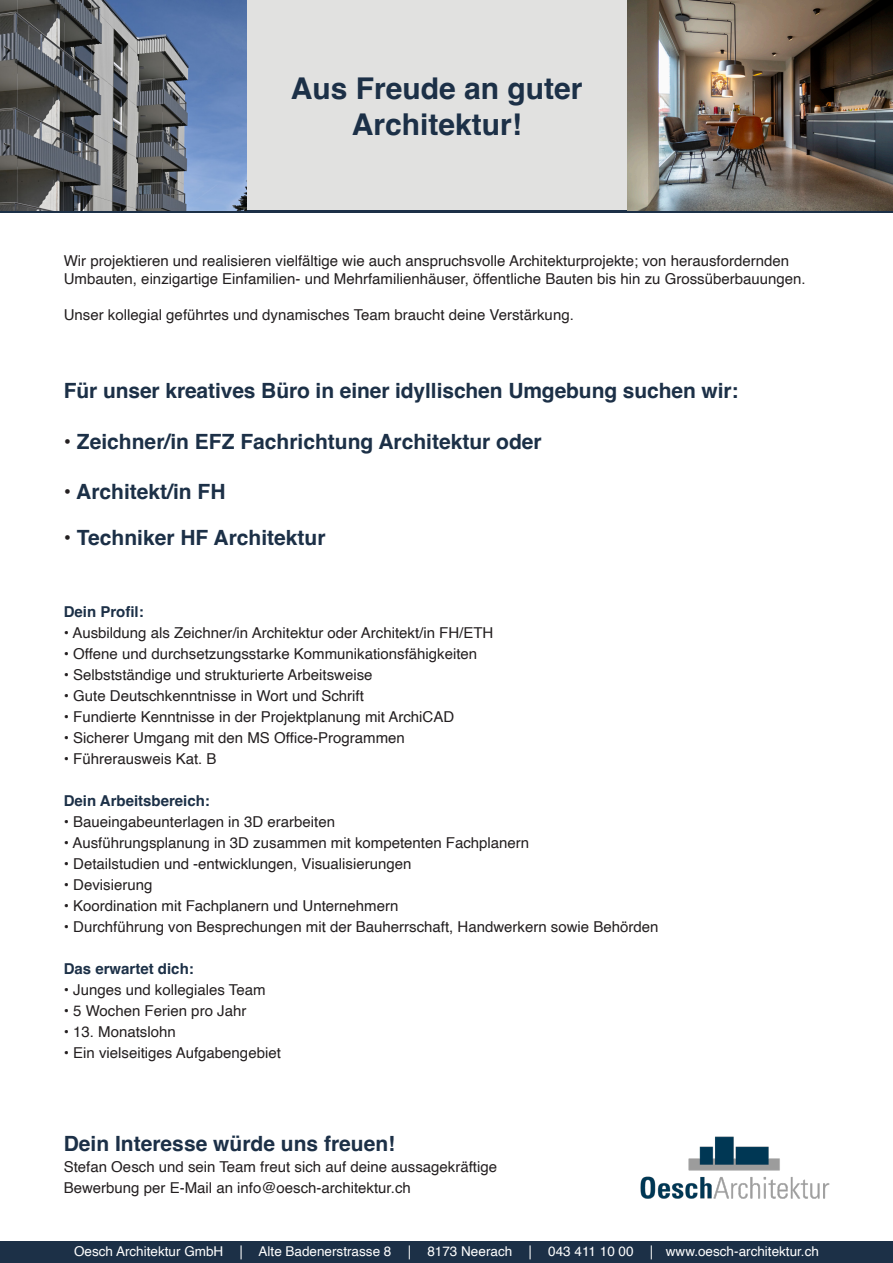
<style>
.page{position:relative;width:893px;height:1263px;background:#fff}
.page>*{position:absolute;margin:0;border:0;box-sizing:border-box;transform-origin:0 0}
.t1{font:700 30px "Helvetica";color:#1c3047}
.t2{font:700 21px "Helvetica";color:#1c3047}
.t3{font:15px/18px "Helvetica";color:#231f20}
.t4{font:700 15px "Helvetica";color:#1c3047}
.t5{font:13.5px "Helvetica";color:#fff}
.s1{color:#231f20}
</style>
<div class="page">
<div style="left:0;top:0;width:893px;height:213px;background:#e1e1e0"></div>
<div style="left:0;top:1242px;width:893px;height:21px;background:#1c3047"></div>
<img style="left:640px;top:1136px;width:189px;height:63px">
<hr style="left:0;top:210px;width:893px;height:3px;background:#1c3047">
<img style="left:627px;top:0;width:266px;height:210px">
<img style="left:0;top:0;width:246px;height:210px">
<p class="t1" style="left:291px;top:70px;width:293px">Aus Freude an guter</p>
<p class="t1" style="left:352px;top:106px;width:172px">Architektur!</p>
<p class="t3" style="left:64px;top:253px;width:743px">Wir projektieren und realisieren vielfältige wie auch anspruchsvolle Architekturprojekte; von herausfordernden<br>Umbauten, einzigartige Einfamilien- und Mehrfamilienhäuser, öffentliche Bauten bis hin zu Grossüberbauungen.</p>
<p class="t3" style="left:64px;top:307px;width:512px">Unser kollegial geführtes und dynamisches Team braucht deine Verstärkung.</p>
<p class="t2" style="left:64px;top:378px;width:676px">Für unser kreatives Büro in einer idyllischen Umgebung suchen wir:</p>
<p class="t2" style="left:64px;top:429px;width:479px"><span class="s1">•</span> Zeichner/in EFZ Fachrichtung Architektur oder</p>
<p class="t2" style="left:64px;top:479px;width:163px"><span class="s1">•</span> Architekt/in FH</p>
<p class="t2" style="left:64px;top:525px;width:263px"><span class="s1">•</span> Techniker HF Architektur</p>
<p class="t4" style="left:64px;top:603px;width:82px">Dein Profil:</p>
<p class="t3" style="left:64px;top:624px;width:431px">• Ausbildung als Zeichner/in Architektur oder Architekt/in FH/ETH</p>
<p class="t3" style="left:64px;top:645px;width:415px">• Offene und durchsetzungsstarke Kommunikationsfähigkeiten</p>
<p class="t3" style="left:64px;top:666px;width:310px">• Selbstständige und strukturierte Arbeitsweise</p>
<p class="t3" style="left:64px;top:687px;width:302px">• Gute Deutschkenntnisse in Wort und Schrift</p>
<p class="t3" style="left:64px;top:708px;width:392px">• Fundierte Kenntnisse in der Projektplanung mit ArchiCAD</p>
<p class="t3" style="left:64px;top:729px;width:343px">• Sicherer Umgang mit den MS Office-Programmen</p>
<p class="t3" style="left:64px;top:750px;width:154px">• Führerausweis Kat. B</p>
<p class="t4" style="left:64px;top:792px;width:148px">Dein Arbeitsbereich:</p>
<p class="t3" style="left:64px;top:813px;width:273px">• Baueingabeunterlagen in 3D erarbeiten</p>
<p class="t3" style="left:64px;top:834px;width:467px">• Ausführungsplanung in 3D zusammen mit kompetenten Fachplanern</p>
<p class="t3" style="left:64px;top:855px;width:349px">• Detailstudien und -entwicklungen, Visualisierungen</p>
<p class="t3" style="left:64px;top:876px;width:90px">• Devisierung</p>
<p class="t3" style="left:64px;top:897px;width:336px">• Koordination mit Fachplanern und Unternehmern</p>
<p class="t3" style="left:64px;top:918px;width:596px">• Durchführung von Besprechungen mit der Bauherrschaft, Handwerkern sowie Behörden</p>
<p class="t4" style="left:64px;top:960px;width:132px">Das erwartet dich:</p>
<p class="t3" style="left:64px;top:981px;width:203px">• Junges und kollegiales Team</p>
<p class="t3" style="left:64px;top:1002px;width:184px">• 5 Wochen Ferien pro Jahr</p>
<p class="t3" style="left:64px;top:1023px;width:113px">• 13. Monatslohn</p>
<p class="t3" style="left:64px;top:1044px;width:219px">• Ein vielseitiges Aufgabengebiet</p>
<p class="t2" style="left:64px;top:1131px;width:333px">Dein Interesse würde uns freuen!</p>
<p class="t3" style="left:64px;top:1158px;width:435px">Stefan Oesch und sein Team freut sich auf deine aussagekräftige</p>
<p class="t3" style="left:64px;top:1179px;width:349px">Bewerbung per E-Mail an info@oesch-architektur.ch</p>
<p class="t5" style="left:74px;top:1241px;width:746px">Oesch Architektur GmbH │ Alte Badenerstrasse 8 │ 8173 Neerach │ 043 411 10 00 │ www.oesch-architektur.ch</p>
</div>
